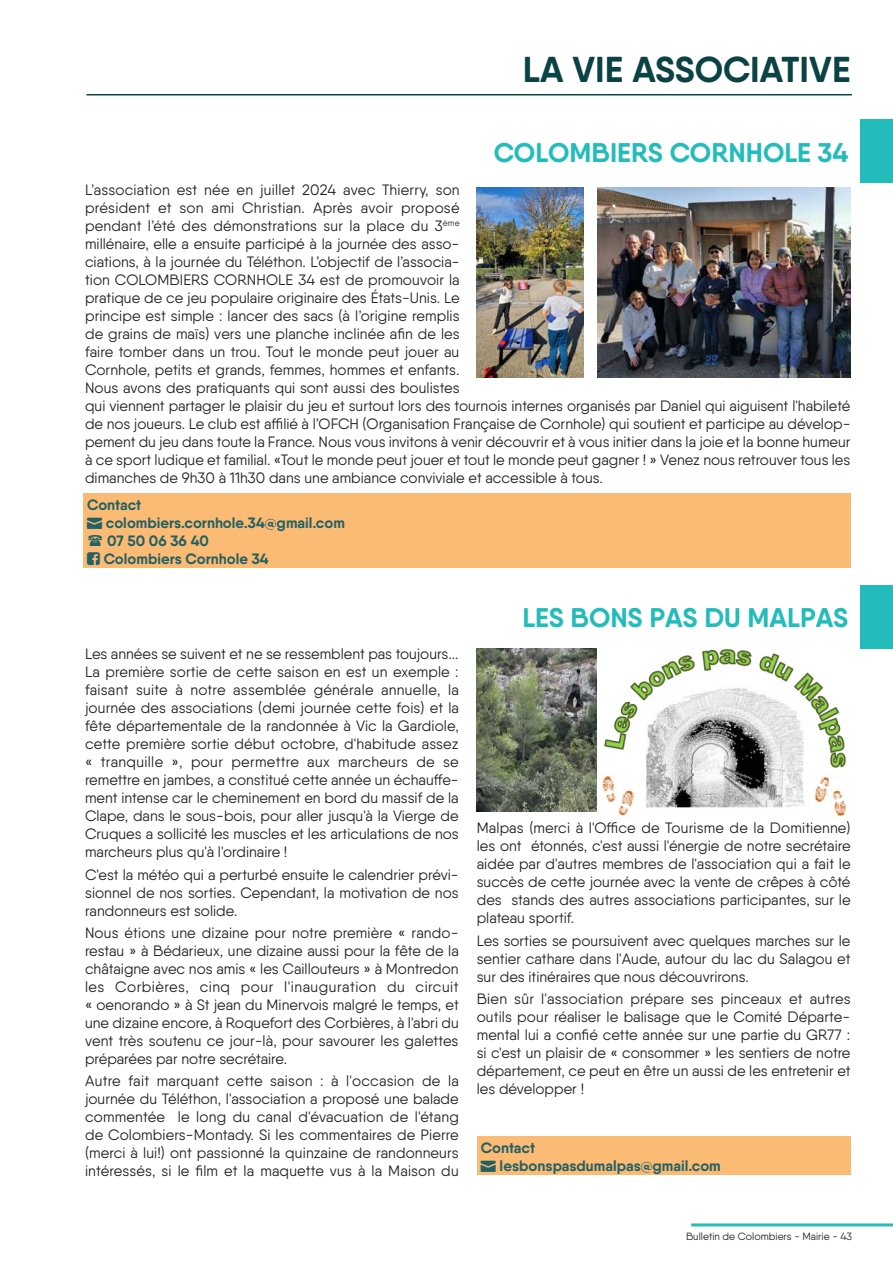
<style>
.page{position:relative;width:893px;height:1263px;background:#fff}
.page>*{position:absolute;margin:0;border:0;box-sizing:border-box;transform-origin:0 0}
.t1{font:700 36px "Qanelas Soft";color:#0b4244}
.t2{font:700 27px "Qanelas Soft";color:#22bcba}
.t3{font:15px/18px "Qanelas Soft";color:#231f20;text-align:justify}
.t4{font:700 15px/18px "Qanelas Soft";color:#236165}
.t5{font:10.5px "Qanelas Soft";color:#231f20}
</style>
<div class="page">
<hr style="left:691px;top:1223px;width:202px;height:3px;background:#22bcba">
<hr style="left:87px;top:94px;width:765px;height:1px;background:#0b4244">
<div style="left:860px;top:119px;width:33px;height:64px;background:#22bcba"></div>
<div style="left:860px;top:585px;width:33px;height:63px;background:#22bcba"></div>
<img style="left:477px;top:188px;width:106px;height:189px">
<img style="left:598px;top:188px;width:252px;height:189px">
<img style="left:477px;top:648px;width:120px;height:164px">
<img style="left:602px;top:648px;width:244px;height:169px">
<div style="left:83px;top:493px;width:767px;height:75px;background:#fcbb74"></div>
<div style="left:477px;top:1136px;width:373px;height:39px;background:#fcbb74"></div>
<h1 class="t1" style="left:523px;top:47px;width:329px">LA VIE ASSOCIATIVE</h1>
<h2 class="t2" style="left:494px;top:135px;width:356px">COLOMBIERS CORNHOLE 34</h2>
<p class="t3" style="left:85px;top:181px;width:767px;text-align:left">L’association est née en juillet 2024 avec Thierry, son<br>président et son ami Christian. Après avoir proposé<br>pendant l’été des démonstrations sur la place du 3<sup>ème<br></sup>millénaire, elle a ensuite participé à la journée des asso-<br>ciations, à la journée du Téléthon. L’objectif de l’associa-<br>tion COLOMBIERS CORNHOLE 34 est de promouvoir la<br>pratique de ce jeu populaire originaire des États-Unis. Le<br>principe est simple : lancer des sacs (à l’origine remplis<br>de grains de maïs) vers une planche inclinée afin de les<br>faire tomber dans un trou. Tout le monde peut jouer au<br>Cornhole, petits et grands, femmes, hommes et enfants.<br>Nous avons des pratiquants qui sont aussi des boulistes<br>qui viennent partager le plaisir du jeu et surtout lors des tournois internes organisés par Daniel qui aiguisent l'habileté de nos joueurs. Le club est affilié à l’OFCH (Organisation Française de Cornhole) qui soutient et participe au dévelop&shy;pement du jeu dans toute la France. Nous vous invitons à venir découvrir et à vous initier dans la joie et la bonne humeur à ce sport ludique et familial. «Tout le monde peut jouer et tout le monde peut gagner ! » Venez nous retrouver tous les dimanches de 9h30 à 11h30 dans une ambiance conviviale et accessible à tous.</p>
<p class="t4" style="left:104px;top:495px;width:243px;text-indent:-17px">Contact colombiers.cornhole.34@gmail.com<br>07 50 06 36 40<br>Colombiers Cornhole 34</p>
<p class="t3" style="left:85px;top:645px;width:375px">Les années se suivent et ne se ressemblent pas toujours...<br>La première sortie de cette saison en est un exemple : faisant suite à notre assemblée générale annuelle, la journée des associations (demi journée cette fois) et la fête départementale de la randonnée à Vic la Gardiole, cette première sortie début octobre, d'habitude assez « tranquille », pour permettre aux marcheurs de se remettre en jambes, a constitué cette année un échauffe&shy;ment intense car le cheminement en bord du massif de la Clape, dans le sous-bois, pour aller jusqu'à la Vierge de Cruques a sollicité les muscles et les articulations de nos marcheurs plus qu'à l'ordinaire !</p>
<p class="t3" style="left:85px;top:865px;width:375px">C'est la météo qui a perturbé ensuite le calendrier prévi&shy;sionnel de nos sorties. Cependant, la motivation de nos randonneurs est solide.</p>
<p class="t3" style="left:85px;top:923px;width:375px">Nous étions une dizaine pour notre première « rando&shy;restau » à Bédarieux, une dizaine aussi pour la fête de la châtaigne avec nos amis « les Caillouteurs » à Montredon les Corbières, cinq pour l'inauguration du circuit « oenorando » à St jean du Minervois malgré le temps, et une dizaine encore, à Roquefort des Corbières, à l'abri du vent très soutenu ce jour-là, pour savourer les galettes préparées par notre secrétaire.</p>
<p class="t3" style="left:85px;top:1072px;width:375px">Autre fait marquant cette saison : à l'occasion de la journée du Téléthon, l'association a proposé une balade commentée le long du canal d'évacuation de l'étang de Colombiers-Montady. Si les commentaires de Pierre (merci à lui!) ont passionné la quinzaine de randonneurs intéressés, si le film et la maquette vus à la Maison du</p>
<h2 class="t2" style="left:522px;top:601px;width:327px">LES BONS PAS DU MALPAS</h2>
<p class="t3" style="left:477px;top:819px;width:375px">Malpas (merci à l'Office de Tourisme de la Domitienne) les ont étonnés, c'est aussi l'énergie de notre secrétaire aidée par d'autres membres de l'association qui a fait le succès de cette journée avec la vente de crêpes à côté des stands des autres associations participantes, sur le plateau sportif.</p>
<p class="t3" style="left:477px;top:931px;width:375px">Les sorties se poursuivent avec quelques marches sur le sentier cathare dans l'Aude, autour du lac du Salagou et sur des itinéraires que nous découvrirons.</p>
<p class="t3" style="left:477px;top:989px;width:375px">Bien sûr l'association prépare ses pinceaux et autres outils pour réaliser le balisage que le Comité Départe&shy;mental lui a confié cette année sur une partie du GR77 : si c'est un plaisir de « consommer » les sentiers de notre département, ce peut en être un aussi de les entretenir et les développer !</p>
<p class="t4" style="left:500px;top:1138px;width:223px;text-indent:-19px">Contact lesbonspasdumalpas@gmail.com</p>
<p class="t5" style="left:686px;top:1230px;width:167px">Bulletin de Colombiers - Mairie - 43</p>
</div>
